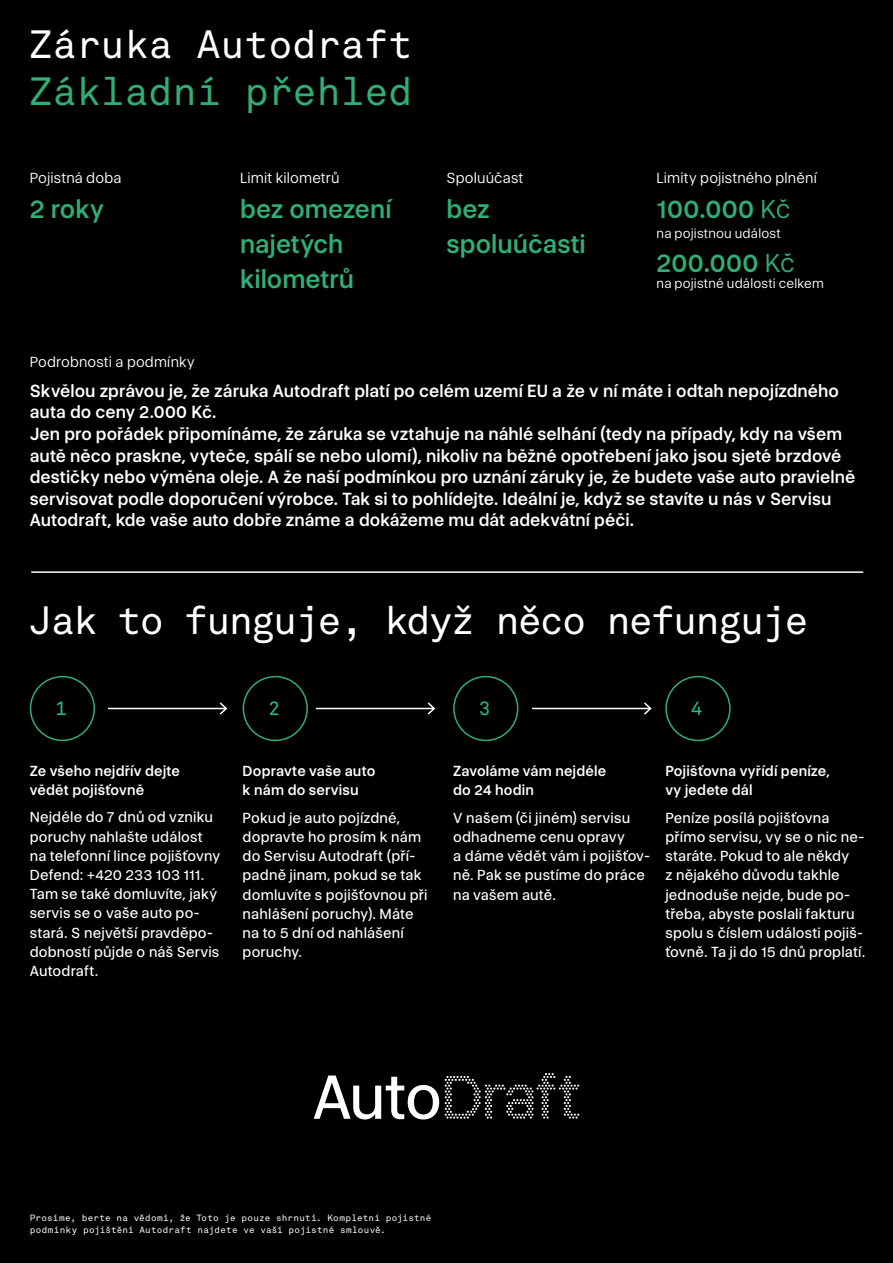
<style>
.page{position:relative;width:893px;height:1263px;background:#000}
.page>*{position:absolute;margin:0;border:0;box-sizing:border-box;transform-origin:0 0}
.t1{font:39px "Akkurat Mono CZ Regular";letter-spacing:-.05em;color:#fff}
.t2{font:39px "Akkurat Mono CZ Regular";letter-spacing:-.005em;color:#fff}
.t3{font:39px "Akkurat Mono CZ Regular";letter-spacing:-.005em;color:#31ae74}
.t4{font:500 26.55px/35.1px "Mediator 12";color:#31ae74}
.t5{font:19.2px "Akkurat Mono CZ Regular";color:#26c188}
.t6{font:500 18px/21.6px "Mediator 12";letter-spacing:.005em;color:#fff}
.t7{font:300 15px "Mediator 12";letter-spacing:.01em;color:#fff}
.t8{font:14.85px/19.2px "Mediator 12";letter-spacing:.01em;color:#fff}
.t9{font:500 14.85px/19.2px "Mediator 12";letter-spacing:.01em;color:#fff}
.t10{font:300 14.85px "Mediator 12";letter-spacing:.01em;color:#fff}
.t11{font:300 13.5px "Mediator 12";letter-spacing:.015em;color:#fff}
.t12{font:9px/12px "Akkurat Mono CZ Regular";letter-spacing:.025em;color:#fff}
.s1{font-weight:300}
</style>
<div class="page">
<div style="left:30px;top:676px;width:65px;height:65px;border:2px solid #31ae74;border-radius:50%"></div>
<div style="left:243px;top:676px;width:65px;height:65px;border:2px solid #31ae74;border-radius:50%"></div>
<div style="left:453px;top:676px;width:65px;height:65px;border:2px solid #31ae74;border-radius:50%"></div>
<div style="left:665px;top:676px;width:66px;height:65px;border:2px solid #31ae74;border-radius:50%"></div>
<hr style="left:108px;top:708px;width:118px;height:1px;background:#fff">
<svg style="left:218px;top:701px;width:10px;height:15px"></svg>
<hr style="left:316px;top:708px;width:118px;height:1px;background:#fff">
<svg style="left:426px;top:701px;width:10px;height:15px"></svg>
<hr style="left:532px;top:708px;width:118px;height:1px;background:#fff">
<svg style="left:642px;top:701px;width:11px;height:15px"></svg>
<svg style="left:445px;top:1073px;width:134px;height:46px;background:#232323"></svg>
<svg style="left:314px;top:1075px;width:125px;height:44px"></svg>
<hr style="left:31px;top:571px;width:832px;height:2px;background:#fff">
<h1 class="t2" style="left:29px;top:21px;width:385px">Záruka Autodraft</h1>
<h1 class="t3" style="left:29px;top:68px;width:385px">Základní přehled</h1>
<p class="t7" style="left:30px;top:170px;width:93px">Pojistná doba</p>
<h2 class="t4" style="left:30px;top:193px;width:76px">2 roky</h2>
<p class="t7" style="left:240px;top:170px;width:101px">Limit kilometrů</p>
<h2 class="t4" style="left:240px;top:193px;width:153px">bez omezení najetých kilometrů</h2>
<p class="t7" style="left:446px;top:170px;width:79px">Spoluúčast</p>
<h2 class="t4" style="left:446px;top:193px;width:141px">bez spoluúčasti</h2>
<p class="t7" style="left:657px;top:170px;width:162px">Limity pojistného plnění</p>
<h2 class="t4" style="left:657px;top:183px;width:140px;line-height:53.8px">100.000 <span class="s1">Kč<br></span>200.000 <span class="s1">Kč</span></h2>
<p class="t11" style="left:657px;top:226px;width:126px">na pojistnou událost</p>
<p class="t11" style="left:657px;top:276px;width:169px">na pojistné události celkem</p>
<p class="t10" style="left:30px;top:353px;width:166px">Podrobnosti a podmínky</p>
<p class="t6" style="left:30px;top:381px;width:827px">Skvělou zprávou je, že záruka Autodraft platí po celém uzemí EU a že v ní máte i odtah nepojízdného auta do ceny 2.000 Kč.<br>Jen pro pořádek připomínáme, že záruka se vztahuje na náhlé selhání (tedy na případy, kdy na všem autě něco praskne, vyteče, spálí se nebo ulomí), nikoliv na běžné opotřebení jako jsou sjeté brzdové destičky nebo výměna oleje. A že naší podmínkou pro uznání záruky je, že budete vaše auto pravielně servisovat podle doporučení výrobce. Tak si to pohlídejte. Ideální je, když se stavíte u nás v Servisu Autodraft, kde vaše auto dobře známe a dokážeme mu dát adekvátní péči.</p>
<h1 class="t1" style="left:29px;top:597px;width:782px">Jak to funguje, když něco nefunguje</h1>
<p class="t5" style="left:55px;top:697px;width:13px">1</p>
<p class="t5" style="left:268px;top:697px;width:13px">2</p>
<p class="t5" style="left:479px;top:697px;width:13px">3</p>
<p class="t5" style="left:691px;top:697px;width:13px">4</p>
<p class="t9" style="left:30px;top:762px;width:152px">Ze všeho nejdřív dejte vědět pojišťovně</p>
<p class="t8" style="left:30px;top:808px;width:192px">Nejdéle do 7 dnů od vzniku poruchy nahlašte událost na telefonní lince pojišťovny<br>Defend: +420 233 103 111.<br>Tam se také domluvíte, jaký servis se o vaše auto po&shy;stará. S největší pravděpo&shy;dobností půjde o náš Servis<br>Autodraft.</p>
<p class="t9" style="left:243px;top:762px;width:134px">Dopravte vaše auto k nám do servisu</p>
<p class="t8" style="left:243px;top:809px;width:186px">Pokud je auto pojízdné, dopravte ho prosím k nám do Servisu Autodraft (pří&shy;padně jinam, pokud se tak domluvíte s pojišťovnou při nahlášení poruchy). Máte na to 5 dní od nahlášení poruchy.</p>
<p class="t9" style="left:453px;top:762px;width:155px">Zavoláme vám nejdéle do 24 hodin</p>
<p class="t8" style="left:453px;top:809px;width:198px">V našem (či jiném) servisu odhadneme cenu opravy<br>a dáme vědět vám i pojišťov&shy;ně. Pak se pustíme do práce na vašem autě.</p>
<p class="t9" style="left:665px;top:762px;width:166px">Pojišťovna vyřídí peníze, vy jedete dál</p>
<p class="t8" style="left:665px;top:809px;width:201px">Peníze posílá pojišťovna přímo servisu, vy se o nic ne&shy;staráte. Pokud to ale někdy<br>z nějakého důvodu takhle jednoduše nejde, bude po&shy;třeba, abyste poslali fakturu spolu s číslem události pojiš&shy;ťovně. Ta ji do 15 dnů proplatí.</p>
<p class="t12" style="left:30px;top:1212px;width:403px">Prosíme, berte na vědomí, že Toto je pouze shrnutí. Kompletní pojistné podmínky pojištění Autodraft najdete ve vaší pojistné smlouvě.</p>
</div>
